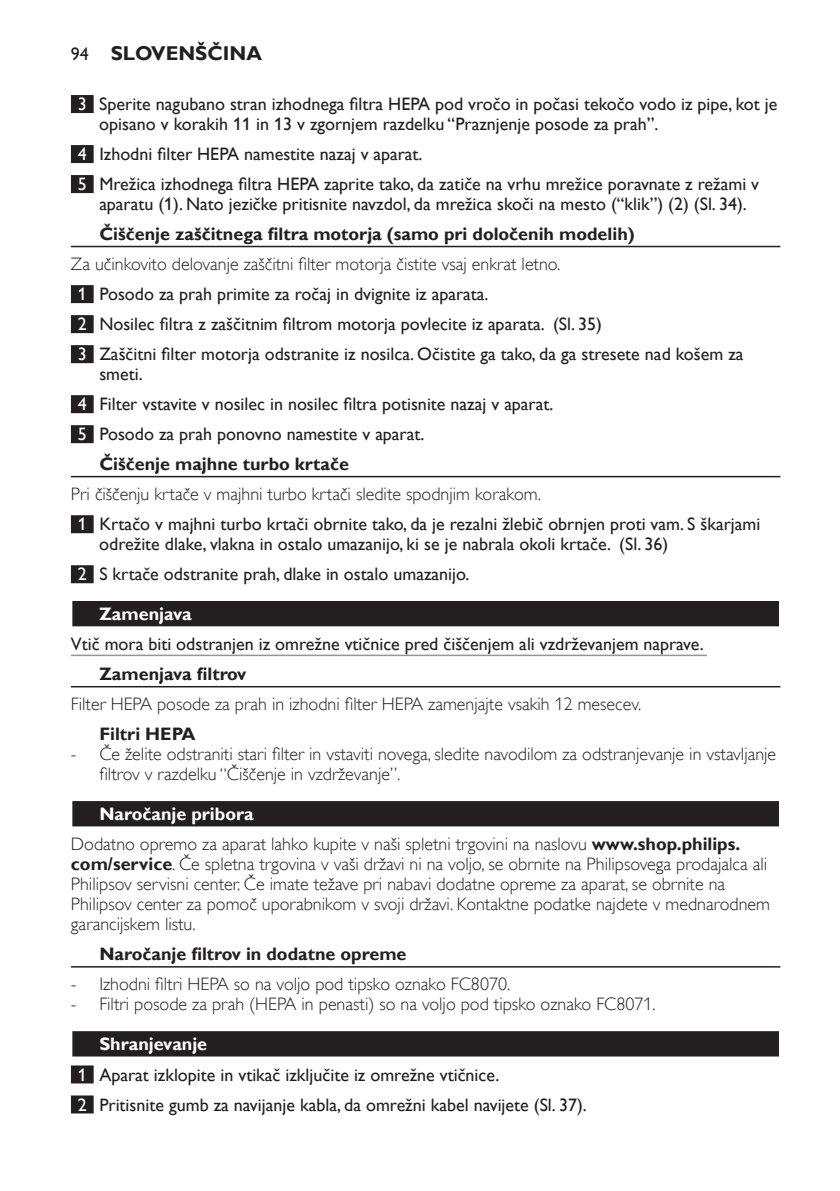
<style>
.page{position:relative;width:840px;height:1191px;background:#fff}
.page>*{position:absolute;margin:0;border:0;box-sizing:border-box;transform-origin:0 0}
.t1{font:700 20px "Gill Sans Alt One WGL";color:#231f20}
.t2{font:18px/30px "Gill Sans Alt One WGL";color:#231f20}
.t3{font:18px/20px "Gill Sans Alt One WGL Light";color:#231f20}
.t4{font:700 18px "Gill Sans Alt One WGL";color:#231f20}
.t5{font:700 18px "Gill Sans Alt One WGL";color:#fff}
.s1{font-weight:400;font-size:18px}
.s2{color:#fff}
.s3{font-family:"Gill Sans Alt One WGL";font-weight:700}
.s4{font-weight:700;color:#fff}
</style>
<div class="page">
<div style="left:71px;top:95px;width:23px;height:18px;background:#231f20"></div>
<div style="left:71px;top:145px;width:23px;height:18px;background:#231f20"></div>
<div style="left:71px;top:175px;width:23px;height:18px;background:#231f20"></div>
<hr style="left:71px;top:246px;width:709px;height:1px;background:#231f20">
<div style="left:71px;top:285px;width:23px;height:18px;background:#231f20"></div>
<div style="left:71px;top:315px;width:23px;height:18px;background:#231f20"></div>
<div style="left:71px;top:345px;width:23px;height:18px;background:#231f20"></div>
<div style="left:71px;top:395px;width:23px;height:18px;background:#231f20"></div>
<div style="left:71px;top:425px;width:23px;height:18px;background:#231f20"></div>
<hr style="left:71px;top:476px;width:709px;height:1px;background:#231f20">
<div style="left:71px;top:515px;width:23px;height:18px;background:#231f20"></div>
<div style="left:71px;top:565px;width:23px;height:18px;background:#231f20"></div>
<div style="left:71px;top:600px;width:709px;height:28px;background:#b3b1b2"></div>
<div style="left:72px;top:601px;width:706px;height:25px;background:#231f20"></div>
<hr style="left:71px;top:654px;width:635px;height:2px;background:#939598">
<hr style="left:71px;top:686px;width:709px;height:1px;background:#231f20">
<div style="left:71px;top:800px;width:709px;height:28px;background:#9f9d9d"></div>
<div style="left:72px;top:801px;width:706px;height:25px;background:#231f20"></div>
<hr style="left:71px;top:966px;width:709px;height:1px;background:#231f20">
<div style="left:71px;top:1030px;width:709px;height:28px;background:#898788"></div>
<div style="left:72px;top:1031px;width:706px;height:25px;background:#231f20"></div>
<div style="left:71px;top:1065px;width:23px;height:18px;background:#231f20"></div>
<div style="left:71px;top:1095px;width:23px;height:18px;background:#231f20"></div>
<p class="t1" style="left:71px;top:40px;width:192px"><span class="s1">94</span> Slovenšč ina</p>
<p class="t2" style="left:99px;top:94px;width:679px;line-height:20px;text-indent:-22px"><span class="s2">3</span> Sperite nagubano stran izhodnega filtra HEPA pod vročo in počasi tekočo vodo iz pipe, kot je opisano v korakih 11 in 13 v zgornjem razdelku “Praznjenje posode za prah”.</p>
<p class="t2" style="left:78px;top:139px;width:682px"><span class="s2">4</span> Izhodni filter HEPA namestite nazaj v aparat.<br><span class="s2">5</span> Mrežica izhodnega filtra HEPA zaprite tako, da zatiče na vrhu mrežice poravnate z režami v</p>
<p class="t2" style="left:99px;top:189px;width:648px">aparatu (1). Nato jezičke pritisnite navzdol, da mrežica skoči na mesto (“klik”) (2) (Sl. 34).</p>
<p class="t4" style="left:99px;top:222px;width:536px">Čiščenje zaščitnega filtra motorja (samo pri določenih modelih)</p>
<p class="t3" style="left:71px;top:254px;width:490px">Za učinkovito delovanje zaščitni filter motorja čistite vsaj enkrat letno.</p>
<p class="t2" style="left:78px;top:279px;width:667px"><span class="s2">1</span> Posodo za prah primite za ročaj in dvignite iz aparata.<br><span class="s2">2</span> Nosilec filtra z zaščitnim filtrom motorja povlecite iz aparata. (Sl. 35)<br><span class="s2">3</span> Zaščitni filter motorja odstranite iz nosilca. Očistite ga tako, da ga stresete nad košem za</p>
<p class="t2" style="left:99px;top:359px;width:45px">smeti.</p>
<p class="t2" style="left:78px;top:389px;width:477px"><span class="s2">4</span> Filter vstavite v nosilec in nosilec filtra potisnite nazaj v aparat.</p>
<p class="t2" style="left:78px;top:419px;width:348px"><span class="s2">5</span> Posodo za prah ponovno namestite v aparat.</p>
<p class="t4" style="left:99px;top:452px;width:251px">Čiščenje majhne turbo krtače</p>
<p class="t3" style="left:71px;top:484px;width:471px">Pri čiščenju krtače v majhni turbo krtači sledite spodnjim korakom.</p>
<p class="t2" style="left:99px;top:514px;width:662px;line-height:20px;text-indent:-21px"><span class="s2">1</span> Krtačo v majhni turbo krtači obrnite tako, da je rezalni žlebič obrnjen proti vam. S škarjami odrežite dlake, vlakna in ostalo umazanijo, ki se je nabrala okoli krtače. (Sl. 36)</p>
<p class="t2" style="left:78px;top:559px;width:393px"><span class="s2">2</span> S krtače odstranite prah, dlake in ostalo umazanijo.</p>
<p class="t5" style="left:99px;top:602px;width:94px">Zamenjava</p>
<p class="t2" style="left:71px;top:629px;width:634px">Vtič mora biti odstranjen iz omrežne vtičnice pred čiščenjem ali vzdrževanjem naprave.</p>
<p class="t4" style="left:99px;top:662px;width:148px">Zamenjava filtrov</p>
<p class="t3" style="left:71px;top:694px;width:571px">Filter HEPA posode za prah in izhodni filter HEPA zamenjajte vsakih 12 mesecev.</p>
<p class="t4" style="left:99px;top:722px;width:98px">Filtri HEPA</p>
<p class="t3" style="left:99px;top:744px;width:678px;text-indent:-28px">- Če želite odstraniti stari filter in vstaviti novega, sledite navodilom za odstranjevanje in vstavljanje filtrov v razdelku “Čiščenje in vzdrževanje”.</p>
<p class="t5" style="left:99px;top:802px;width:156px">Naročanje pribora</p>
<p class="t3" style="left:71px;top:834px;width:700px">Dodatno opremo za aparat lahko kupite v naši spletni trgovini na naslovu <span class="s3">www.shop.philips. com/service</span>. Če spletna trgovina v vaši državi ni na voljo, se obrnite na Philipsovega prodajalca ali Philipsov servisni center. Če imate težave pri nabavi dodatne opreme za aparat, se obrnite na Philipsov center za pomoč uporabnikom v svoji državi. Kontaktne podatke najdete v mednarodnem garancijskem listu.</p>
<p class="t4" style="left:99px;top:942px;width:308px">Naročanje filtrov in dodatne opreme</p>
<p class="t3" style="left:71px;top:974px;width:440px">- Izhodni filtri HEPA so na voljo pod tipsko oznako FC8070.</p>
<p class="t3" style="left:71px;top:994px;width:586px">- Filtri posode za prah (HEPA in penasti) so na voljo pod tipsko oznako FC8071.</p>
<p class="t2" style="left:78px;top:1029px;width:510px;text-indent:22px"><span class="s4">Shranjevanje<br></span><span class="s2">1</span> Aparat izklopite in vtikač izključite iz omrežne vtičnice.<br><span class="s2">2</span> Pritisnite gumb za navijanje kabla, da omrežni kabel navijete (Sl. 37).</p>
</div>
